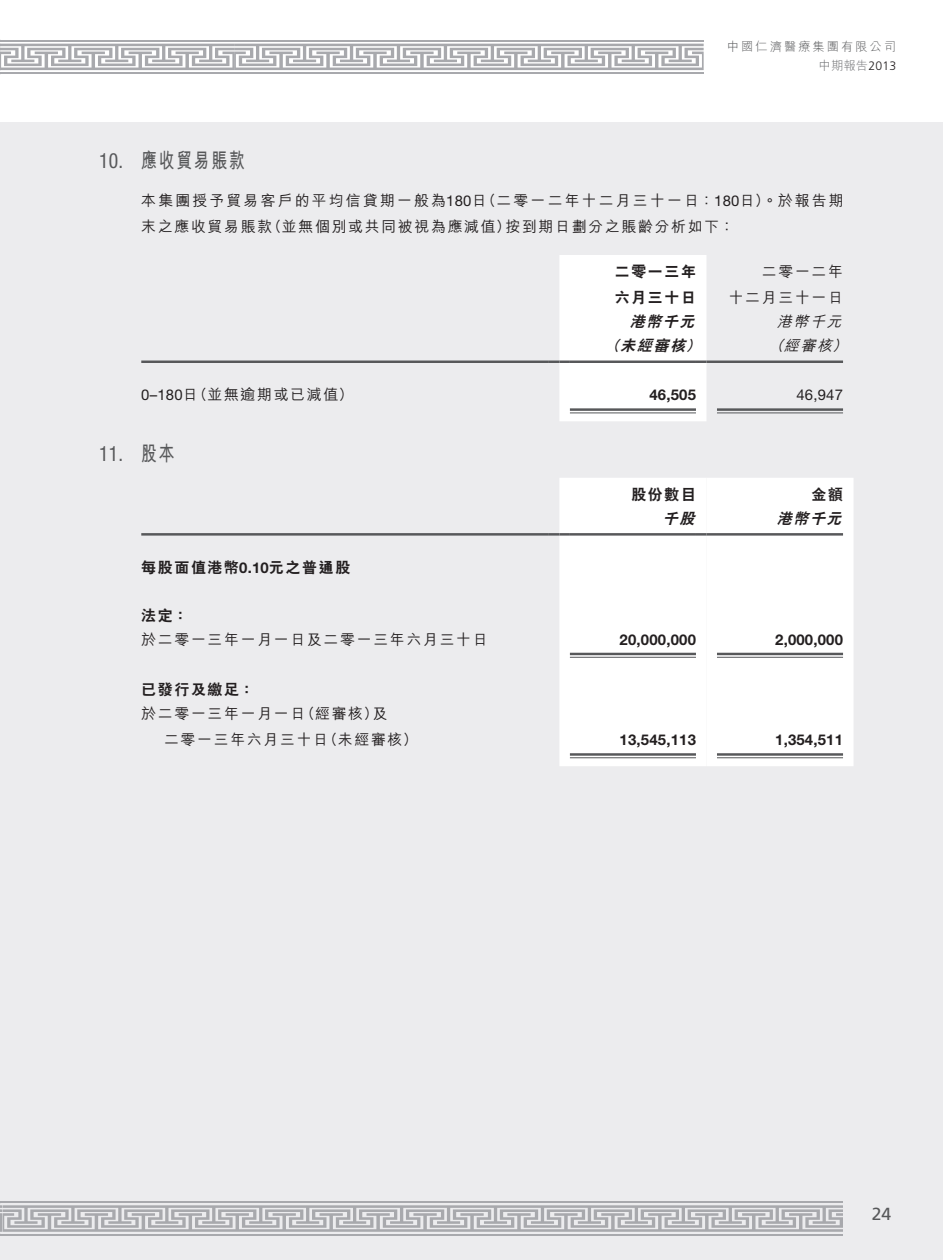
<style>
.page{position:relative;width:943px;height:1260px;background:#fff}
.page>*{position:absolute;margin:0;border:0;box-sizing:border-box;transform-origin:0 0}
._03_H1{font:700 21px "M Hei HK";letter-spacing:.115em;color:#57585a;scale:.75 1}
._03_H1-2{font:condensed 21px "Helvetica Neue LT Std";color:#57585a;scale:.94 1}
.t1{font:17.5px "Frutiger LT Std";color:#57585a}
._12___P2{font:500 14.88px "M Hei HK";letter-spacing:.13em;color:#231f20}
._15_Table_Stub{font:500 14.88px "M Hei HK";letter-spacing:.115em;color:#231f20}
._31_table_tab_6pt{font:700 14.88px "Helvetica Neue LT Std";letter-spacing:.015em;color:#231f20}
._15_Table_Stub-2{font:800 14.88px "C Hei 2 HK";letter-spacing:.115em;color:#231f20}
._31_table_tab_6pt-2{font:800 14.88px/26.2px "C Hei 2 HK";letter-spacing:.115em;color:#231f20}
._31_table_tab_6pt-3{font:italic 800 14.88px "C Hei 2 HK";color:#231f20}
._31_table_tab_6pt-4{font:500 14.88px/26.2px "M Hei HK";letter-spacing:.115em;color:#231f20;text-align:right}
._31_table_tab_6pt-5{font:italic 500 14.88px "M Hei HK";color:#231f20}
._31_table_tab_6pt-6{font:14.88px "Helvetica Neue LT Std";color:#231f20}
._15_Table_Stub-3{font:14.88px "Helvetica Neue LT Std";color:#231f20}
.t2{font:300 12.25px/19.2px "M Hei HK";letter-spacing:.165em;color:#57585a;text-align:right}
.s1{color:#6c6d70}
.s2{font-family:"Frutiger LT Std";color:#231f20}
.s3{font-family:"Helvetica Neue LT Std";font-weight:400}
.s4{font-family:"M Hei HK";font-weight:500}
.s5{font-family:"Helvetica Neue LT Std";font-weight:700}
</style>
<div class="page">
<div style="left:0;top:122px;width:943px;height:1138px;background:#ececee"></div>
<hr style="left:0;top:72px;width:234px;height:2px;background:#a8a9ad">
<hr style="left:0;top:40px;width:234px;height:2px;background:#a8a9ad">
<svg style="left:0;top:44px;width:703px;height:26px"></svg>
<hr style="left:234px;top:72px;width:469px;height:2px;background:#a8a9ad">
<hr style="left:234px;top:40px;width:469px;height:2px;background:#a8a9ad">
<hr style="left:0;top:1234px;width:95px;height:2px;background:#a8a9ad">
<hr style="left:0;top:1201px;width:95px;height:2px;background:#a8a9ad">
<hr style="left:2px;top:1234px;width:470px;height:2px;background:#a8a9ad">
<hr style="left:2px;top:1201px;width:470px;height:2px;background:#a8a9ad">
<svg style="left:1px;top:1205px;width:842px;height:27px"></svg>
<hr style="left:472px;top:1234px;width:469px;height:2px;background:#a8a9ad">
<hr style="left:472px;top:1201px;width:469px;height:2px;background:#a8a9ad">
<div style="left:843px;top:1179px;width:100px;height:74px;background:#ececee"></div>
<hr style="left:0;top:122px;width:1px;height:1138px;background:#ececee">
<hr style="left:141px;top:361px;width:408px;height:2px;background:#57585a">
<svg style="left:549px;top:255px;width:168px;height:166px;background:#fafafa"></svg>
<hr style="left:717px;top:361px;width:126px;height:2px;background:#57585a">
<hr style="left:570px;top:408px;width:126px;height:3px;background:#57585a">
<hr style="left:570px;top:412px;width:126px;height:1px;background:#57585a">
<hr style="left:717px;top:408px;width:126px;height:3px;background:#57585a">
<hr style="left:717px;top:412px;width:126px;height:1px;background:#57585a">
<hr style="left:141px;top:533px;width:408px;height:3px;background:#57585a">
<div style="left:549px;top:478px;width:304px;height:288px;background:#fff"></div>
<hr style="left:717px;top:533px;width:126px;height:3px;background:#57585a">
<hr style="left:570px;top:653px;width:126px;height:2px;background:#57585a">
<hr style="left:570px;top:657px;width:126px;height:1px;background:#57585a">
<hr style="left:717px;top:653px;width:126px;height:2px;background:#57585a">
<hr style="left:717px;top:657px;width:126px;height:1px;background:#57585a">
<hr style="left:570px;top:753px;width:126px;height:3px;background:#57585a">
<hr style="left:570px;top:757px;width:126px;height:1px;background:#57585a">
<hr style="left:717px;top:753px;width:126px;height:3px;background:#57585a">
<hr style="left:717px;top:757px;width:126px;height:1px;background:#57585a">
<p class="t2" style="left:727px;top:36px;width:171px">中國仁濟醫療集團有限公司<span class="s1">中期報告</span><span class="s2">2013</span></p>
<p class="_03_H1-2" style="left:99px;top:148px;width:27px">10.</p>
<p class="_03_H1-2" style="left:99px;top:442px;width:27px">11.</p>
<p class="_03_H1" style="left:141px;top:145px;width:140px">應收貿易賬款</p>
<p class="_12___P2" style="left:141px;top:190px;width:347px">本集團授予貿易客戶的平均信貸期一般為<span class="s3">180</span>日</p>
<p class="_12___P2" style="left:481px;top:190px;width:364px">（二零一二年十二月三十一日：<span class="s3">180</span>日）。於報告期</p>
<p class="_12___P2" style="left:505px;top:216px;width:230px">按到期日劃分之賬齡分析如下：</p>
<p class="_12___P2" style="left:141px;top:216px;width:132px">末之應收貿易賬款</p>
<p class="_12___P2" style="left:267px;top:216px;width:245px">（並無個別或共同被視為應減值）</p>
<p class="_31_table_tab_6pt-2" style="left:614px;top:259px;width:83px">二零一三年六月三十日</p>
<p class="_31_table_tab_6pt-4" style="left:728px;top:257px;width:116px">二零一二年<br>十二月三十一日</p>
<p class="_31_table_tab_6pt-5" style="left:776px;top:311px;width:71px">港幣千元</p>
<p class="_31_table_tab_6pt-3" style="left:630px;top:312px;width:72px">港幣千元</p>
<p class="_15_Table_Stub" style="left:192px;top:384px;width:163px">（並無逾期或已減值(</p>
<p class="_15_Table_Stub-3" style="left:141px;top:386px;width:58px">–0 180<span class="s4">日</span></p>
<p class="_03_H1" style="left:141px;top:438px;width:46px">股本</p>
<p class="_15_Table_Stub-2" style="left:141px;top:557px;width:210px">每股面值港幣<span class="s5">0.10</span>元之普通股</p>
<p class="_15_Table_Stub-2" style="left:141px;top:605px;width:48px">法定：</p>
<p class="_15_Table_Stub" style="left:141px;top:628px;width:348px">於二零一三年一月一日及二零一三年六月三十日</p>
<p class="_15_Table_Stub-2" style="left:141px;top:679px;width:114px">已發行及繳足：</p>
<p class="_15_Table_Stub" style="left:373px;top:703px;width:16px">及</p>
<p class="_15_Table_Stub" style="left:300px;top:703px;width:80px">（經審核）</p>
<p class="_15_Table_Stub" style="left:141px;top:703px;width:166px">於二零一三年一月一日</p>
<p class="_15_Table_Stub" style="left:323px;top:729px;width:96px">（未經審核(</p>
<p class="_15_Table_Stub" style="left:164px;top:729px;width:166px">二零一三年六月三十日</p>
<p class="_31_table_tab_6pt-3" style="left:620px;top:336px;width:72px">未經審核</p>
<p class="_31_table_tab_6pt-5" style="left:784px;top:335px;width:55px">經審核</p>
<p class="_31_table_tab_6pt-5" style="left:832px;top:335px;width:22px">(</p>
<p class="_31_table_tab_6pt-3" style="left:685px;top:336px;width:22px">）</p>
<p class="_31_table_tab_6pt-5" style="left:768px;top:335px;width:22px">（</p>
<p class="_31_table_tab_6pt-3" style="left:605px;top:336px;width:22px">（</p>
<p class="_31_table_tab_6pt" style="left:649px;top:386px;width:48px">46,505</p>
<p class="_31_table_tab_6pt-6" style="left:796px;top:386px;width:48px">46,947</p>
<p class="_31_table_tab_6pt-2" style="left:631px;top:481px;width:66px">股份數目</p>
<p class="_31_table_tab_6pt-2" style="left:811px;top:481px;width:33px">金額</p>
<p class="_31_table_tab_6pt-3" style="left:663px;top:508px;width:38px">千股</p>
<p class="_31_table_tab_6pt-3" style="left:777px;top:508px;width:72px">港幣千元</p>
<p class="_31_table_tab_6pt" style="left:619px;top:630px;width:78px">20,000,000</p>
<p class="_31_table_tab_6pt" style="left:775px;top:630px;width:69px">2,000,000</p>
<p class="_31_table_tab_6pt" style="left:619px;top:731px;width:78px">13,545,113</p>
<p class="_31_table_tab_6pt" style="left:775px;top:731px;width:69px">1,354,511</p>
<p class="t1" style="left:871px;top:1204px;width:21px">24</p>
</div>
